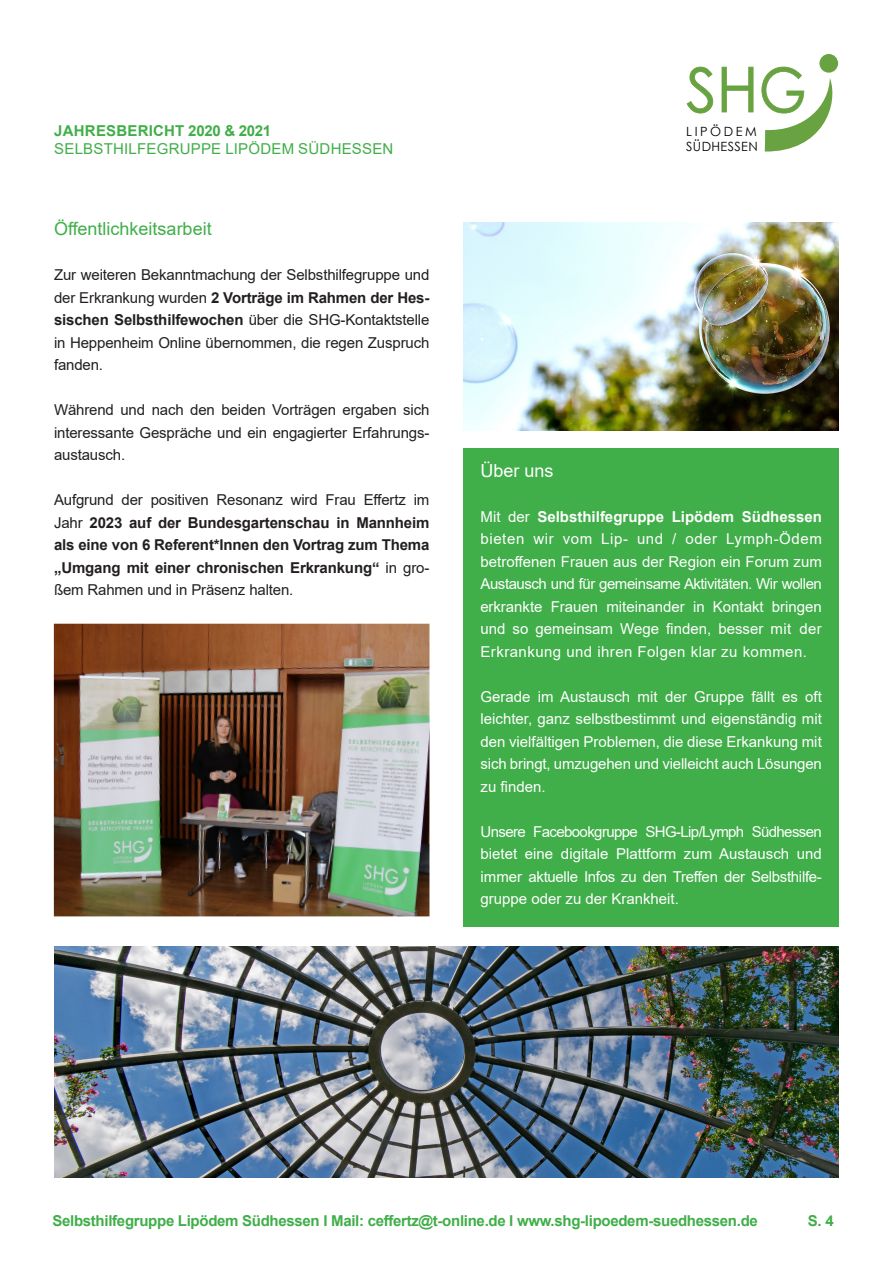
<style>
.page{position:relative;width:893px;height:1263px;background:#fff}
.page>*{position:absolute;margin:0;border:0;box-sizing:border-box;transform-origin:0 0}
.überschrift{font:18px "Arial";color:#40ae49}
.überschrift-2{font:18px "Arial";color:#fff}
.copy{font:15px/22.5px "Arial";color:#fff;text-align:justify}
.copy-2{font:15px/22.5px "Arial";letter-spacing:-.01em;color:#231f20;text-align:justify}
.copy-3{font:700 15px/22.5px "Arial";letter-spacing:-.01em;color:#231f20;text-align:justify}
.t1{font:700 15px "Arial";letter-spacing:-.02em;color:#40ae49}
.t2{font:15px "Arial";letter-spacing:.015em;color:#40ae49}
.t3{font:700 15px "Arial";letter-spacing:.015em;color:#40ae49}
.t4{font:12.75px/15.3px "Century Gothic";letter-spacing:.03em;color:#000}
.s1{font-weight:700}
.s2{font-weight:400}
</style>
<div class="page">
<svg style="left:687px;top:67px;width:26px;height:47px"></svg>
<svg style="left:722px;top:67px;width:31px;height:45px"></svg>
<div style="left:819px;top:54px;width:19px;height:19px;background:#69a341;border-radius:50%"></div>
<svg style="left:761px;top:67px;width:77px;height:85px"></svg>
<img style="left:54px;top:624px;width:375px;height:292px">
<img style="left:54px;top:946px;width:785px;height:232px">
<img style="left:463px;top:222px;width:376px;height:209px">
<div style="left:463px;top:449px;width:376px;height:478px;background:#40ae49"></div>
<p class="t3" style="left:54px;top:120px;width:218px">JAHRESBERICHT 2020 &amp; 2021</p>
<p class="t2" style="left:54px;top:138px;width:341px">SELBSTHILFEGRUPPE LIPÖDEM SÜDHESSEN</p>
<p class="überschrift" style="left:54px;top:217px;width:159px">Öffentlichkeitsarbeit</p>
<p class="copy-2" style="left:54px;top:264px;width:377px">Zur weiteren Bekanntmachung der Selbsthilfegruppe und der Erkrankung wurden <span class="s1">2 Vorträge im Rahmen der Hes&shy;sischen Selbsthilfewochen</span> über die SHG-Kontaktstelle in Heppenheim Online übernommen, die regen Zuspruch fanden.</p>
<p class="copy-2" style="left:54px;top:399px;width:377px">Während und nach den beiden Vorträgen ergaben sich interessante Gespräche und ein engagierter Erfahrungs&shy;austausch.</p>
<p class="copy-3" style="left:54px;top:489px;width:377px"><span class="s2">Aufgrund der positiven Resonanz wird Frau Effertz im Jahr</span> 2023 auf der Bundesgartenschau in Mannheim als eine von 6 Referent*Innen den Vortrag zum Thema „Umgang mit einer chronischen Erkrankung“ <span class="s2">in gro&shy;ßem Rahmen und in Präsenz halten.</span></p>
<p class="t4" style="left:686px;top:124px;width:73px">LIPÖDEM<br>SÜDHESSEN</p>
<p class="überschrift-2" style="left:480px;top:458px;width:75px">Über uns</p>
<p class="copy" style="left:480px;top:505px;width:343px">Mit der <span class="s1">Selbsthilfegruppe Lipödem Südhessen </span>bieten wir vom Lip- und / oder Lymph-Ödem betroffenen Frauen aus der Region ein Forum zum Austausch und für gemeinsame Aktivitäten. Wir wollen erkrankte Frauen miteinander in Kontakt bringen und so gemeinsam Wege finden, besser mit der Erkrankung und ihren Folgen klar zu kommen.</p>
<p class="copy" style="left:480px;top:685px;width:343px">Gerade im Austausch mit der Gruppe fällt es oft leichter, ganz selbstbestimmt und eigenständig mit den vielfältigen Problemen, die diese Erkankung mit sich bringt, umzugehen und vielleicht auch Lösungen zu finden.</p>
<p class="copy" style="left:480px;top:820px;width:343px">Unsere Facebookgruppe SHG-Lip/Lymph Südhessen bietet eine digitale Plattform zum Austausch und immer aktuelle Infos zu den Treffen der Selbsthilfe&shy;gruppe oder zu der Krankheit.</p>
<p class="t1" style="left:52px;top:1210px;width:707px">Selbsthilfegruppe Lipödem Südhessen I Mail: ceffertz@t-online.de I www.shg-lipoedem-suedhessen.de</p>
<p class="t1" style="left:808px;top:1210px;width:27px">S. 4</p>
</div>
